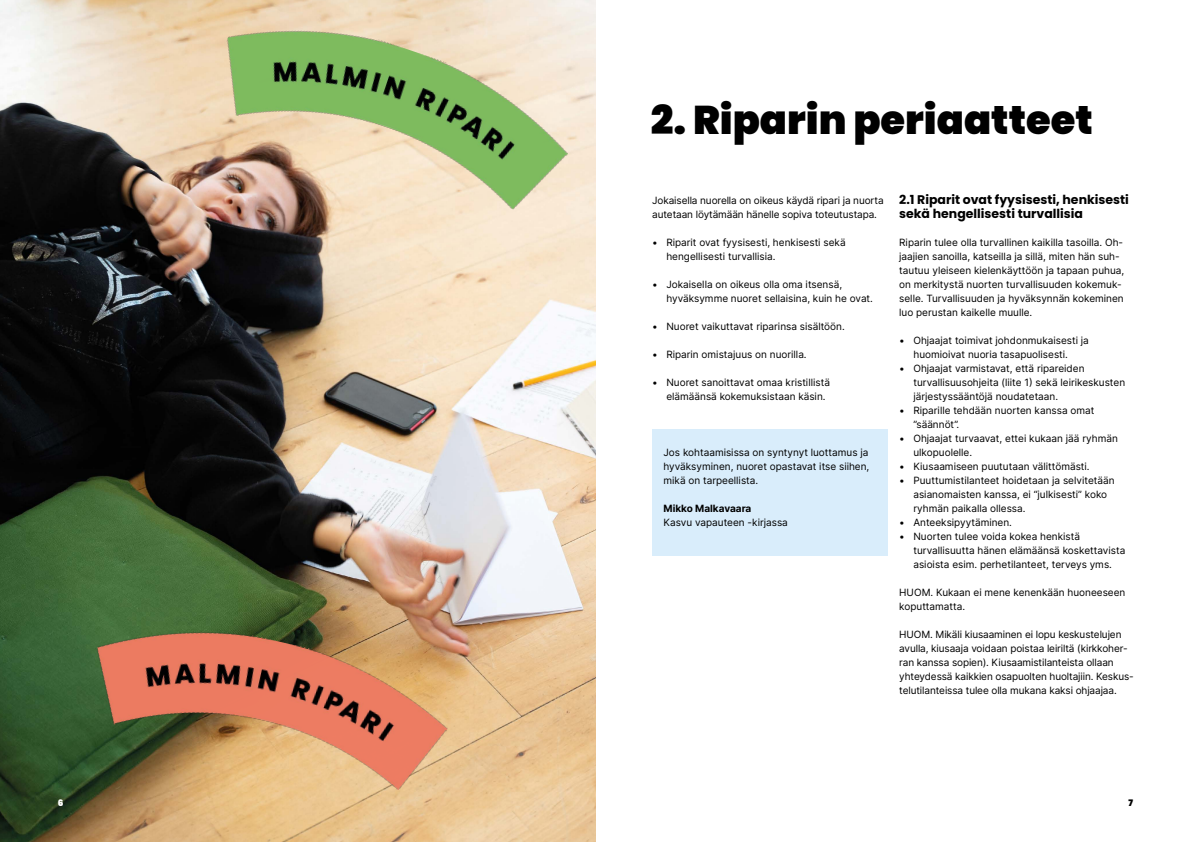
<style>
.page{position:relative;width:1191px;height:842px;background:#fff}
.page>*{position:absolute;margin:0;border:0;box-sizing:border-box;transform-origin:0 0}
.t1{font:900 40px "Poppins";color:#000}
.t2{font:700 12.5px/14px "Poppins";color:#000}
.Leipä{font:10px/14px "Inter";color:#000}
.Leipä-2{font:700 10px "Inter";color:#000}
.t3{font:900 9px "Poppins";color:#000}
.t4{font:900 9px "Poppins";color:#fff}
</style>
<div class="page">
<img style="left:0;top:0;width:595px;height:842px">
<div style="left:652px;top:429px;width:235px;height:126px;background:#d9edfb"></div>
<img style="left:82px;top:602px;width:376px;height:195px">
<img style="left:205px;top:0;width:365px;height:220px">
<p class="t4" style="left:58px;top:798px;width:7px">6</p>
<h1 class="t1" style="left:651px;top:97px;width:443px">2. Riparin periaatteet</h1>
<p class="Leipä" style="left:652px;top:193px;width:233px">Jokaisella nuorella on oikeus käydä ripari ja nuorta autetaan löytämään hänelle sopiva toteutustapa.</p>
<p class="Leipä" style="left:666px;top:235px;width:181px;text-indent:-14px">• Riparit ovat fyysisesti, henkisesti sekä hengellisesti turvallisia.</p>
<p class="Leipä" style="left:666px;top:277px;width:208px;text-indent:-14px">• Jokaisella on oikeus olla oma itsensä, hyväksymme nuoret sellaisina, kuin he ovat.</p>
<p class="Leipä" style="left:652px;top:319px;width:194px">• Nuoret vaikuttavat riparinsa sisältöön.</p>
<p class="Leipä" style="left:652px;top:347px;width:156px">• Riparin omistajuus on nuorilla.</p>
<p class="Leipä" style="left:666px;top:375px;width:165px;text-indent:-14px">• Nuoret sanoittavat omaa kristillistä elämäänsä kokemuksistaan käsin.</p>
<p class="Leipä" style="left:663px;top:445px;width:207px;text-align:justify">Jos kohtaamisissa on syntynyt luottamus ja hyväksyminen, nuoret opastavat itse siihen, mikä on tarpeellista.</p>
<p class="Leipä-2" style="left:663px;top:501px;width:89px">Mikko Malkavaara</p>
<p class="Leipä" style="left:663px;top:515px;width:126px">Kasvu vapauteen -kirjassa</p>
<h3 class="t2" style="left:899px;top:193px;width:231px">2.1 Riparit ovat fyysisesti, henkisesti sekä hengellisesti turvallisia</h3>
<p class="Leipä" style="left:899px;top:235px;width:226px">Riparin tulee olla turvallinen kaikilla tasoilla. Oh&shy;jaajien sanoilla, katseilla ja sillä, miten hän suh&shy;tautuu yleiseen kielenkäyttöön ja tapaan puhua, on merkitystä nuorten turvallisuuden kokemuk&shy;selle. Turvallisuuden ja hyväksynnän kokeminen luo perustan kaikelle muulle.</p>
<p class="Leipä" style="left:913px;top:333px;width:177px;text-indent:-14px">• Ohjaajat toimivat johdonmukaisesti ja huomioivat nuoria tasapuolisesti.</p>
<p class="Leipä" style="left:913px;top:361px;width:213px;text-indent:-14px">• Ohjaajat varmistavat, että ripareiden turvallisuusohjeita (liite 1) sekä leirikeskusten järjestyssääntöjä noudatetaan.</p>
<p class="Leipä" style="left:913px;top:403px;width:182px;text-indent:-14px">• Riparille tehdään nuorten kanssa omat ”säännöt”.</p>
<p class="Leipä" style="left:913px;top:431px;width:206px;text-indent:-14px">• Ohjaajat turvaavat, ettei kukaan jää ryhmän ulkopuolelle.</p>
<p class="Leipä" style="left:899px;top:459px;width:192px">• Kiusaamiseen puututaan välittömästi.</p>
<p class="Leipä" style="left:913px;top:473px;width:203px;text-indent:-14px">• Puuttumistilanteet hoidetaan ja selvitetään asianomaisten kanssa, ei “julkisesti” koko ryhmän paikalla ollessa.</p>
<p class="Leipä" style="left:899px;top:515px;width:114px">• Anteeksipyytäminen.</p>
<p class="Leipä" style="left:913px;top:529px;width:213px;text-indent:-14px">• Nuorten tulee voida kokea henkistä turvallisuutta hänen elämäänsä koskettavista asioista esim. perhetilanteet, terveys yms.</p>
<p class="Leipä" style="left:899px;top:585px;width:228px">HUOM. Kukaan ei mene kenenkään huoneeseen koputtamatta.</p>
<p class="Leipä" style="left:899px;top:627px;width:236px">HUOM. Mikäli kiusaaminen ei lopu keskustelujen avulla, kiusaaja voidaan poistaa leiriltä (kirkkoher&shy;ran kanssa sopien). Kiusaamistilanteista ollaan yhteydessä kaikkien osapuolten huoltajiin. Keskus&shy;telutilanteissa tulee olla mukana kaksi ohjaajaa.</p>
<p class="t3" style="left:1128px;top:798px;width:6px">7</p>
</div>
